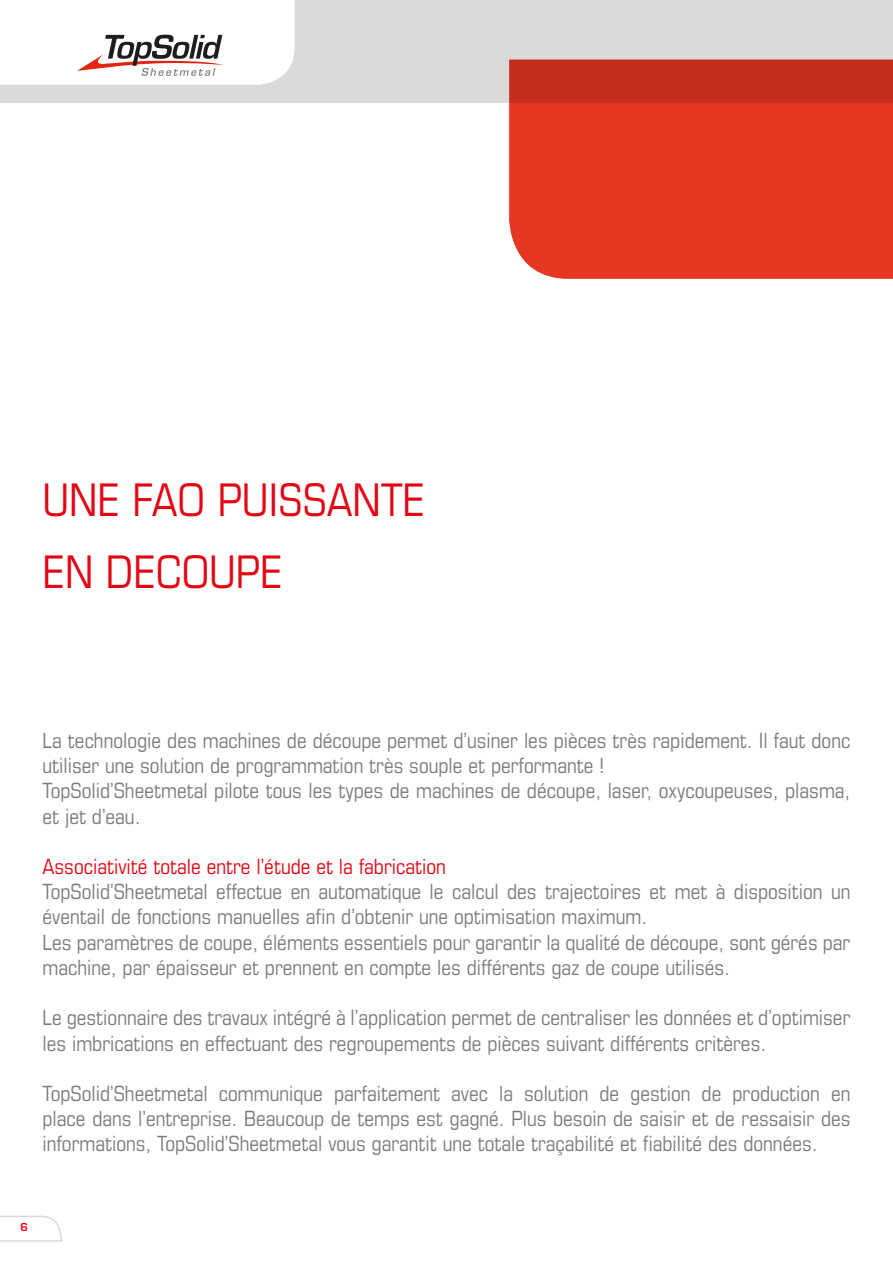
<style>
.page{position:relative;width:893px;height:1263px;background:#fff}
.page>*{position:absolute;margin:0;border:0;box-sizing:border-box;transform-origin:0 0}
.t1{font:condensed 45px/72px "Eurostile";color:#e30613}
.t2{font:condensed 21px/25.2px "Eurostile";color:#7c7b7b}
.t3{font:condensed 21px "Eurostile";color:#e30613}
.t4{font:700 12px "Eurostile";color:#e30613}
</style>
<div class="page">
<div style="left:0;top:0;width:893px;height:102px;background:#dadada"></div>
<svg style="left:0;top:1215px;width:62px;height:27px"></svg>
<svg style="left:509px;top:60px;width:384px;height:219px;background:#df3622"></svg>
<svg style="left:0;top:0;width:295px;height:85px;background:#f1eded"></svg>
<h1 class="t1" style="left:43px;top:463px;width:384px">UNE FAO PUISSANTE<br>EN DECOUPE</h1>
<p class="t2" style="left:43px;top:728px;width:809px">La technologie des machines de découpe permet d’usiner les pièces très rapidement. Il faut donc utiliser une solution de programmation très souple et performante !<br>TopSolid’Sheetmetal pilote tous les types de machines de découpe, laser, oxycoupeuses, plasma, et jet d’eau.</p>
<p class="t3" style="left:43px;top:854px;width:405px">Associativité totale entre l’étude et la fabrication</p>
<p class="t2" style="left:43px;top:879px;width:809px">TopSolid’Sheetmetal effectue en automatique le calcul des trajectoires et met à disposition un éventail de fonctions manuelles afin d’obtenir une optimisation maximum.<br>Les paramètres de coupe, éléments essentiels pour garantir la qualité de découpe, sont gérés par machine, par épaisseur et prennent en compte les différents gaz de coupe utilisés.</p>
<p class="t2" style="left:43px;top:1005px;width:809px">Le gestionnaire des travaux intégré à l’application permet de centraliser les données et d’optimiser les imbrications en effectuant des regroupements de pièces suivant différents critères.</p>
<p class="t2" style="left:43px;top:1080px;width:809px;text-align:justify">TopSolid’Sheetmetal communique parfaitement avec la solution de gestion de production en place dans l’entreprise. Beaucoup de temps est gagné. Plus besoin de saisir et de ressaisir des informations, TopSolid’Sheetmetal vous garantit une totale traçabilité et fiabilité des données.</p>
<p class="t4" style="left:20px;top:1220px;width:9px">6</p>
</div>
